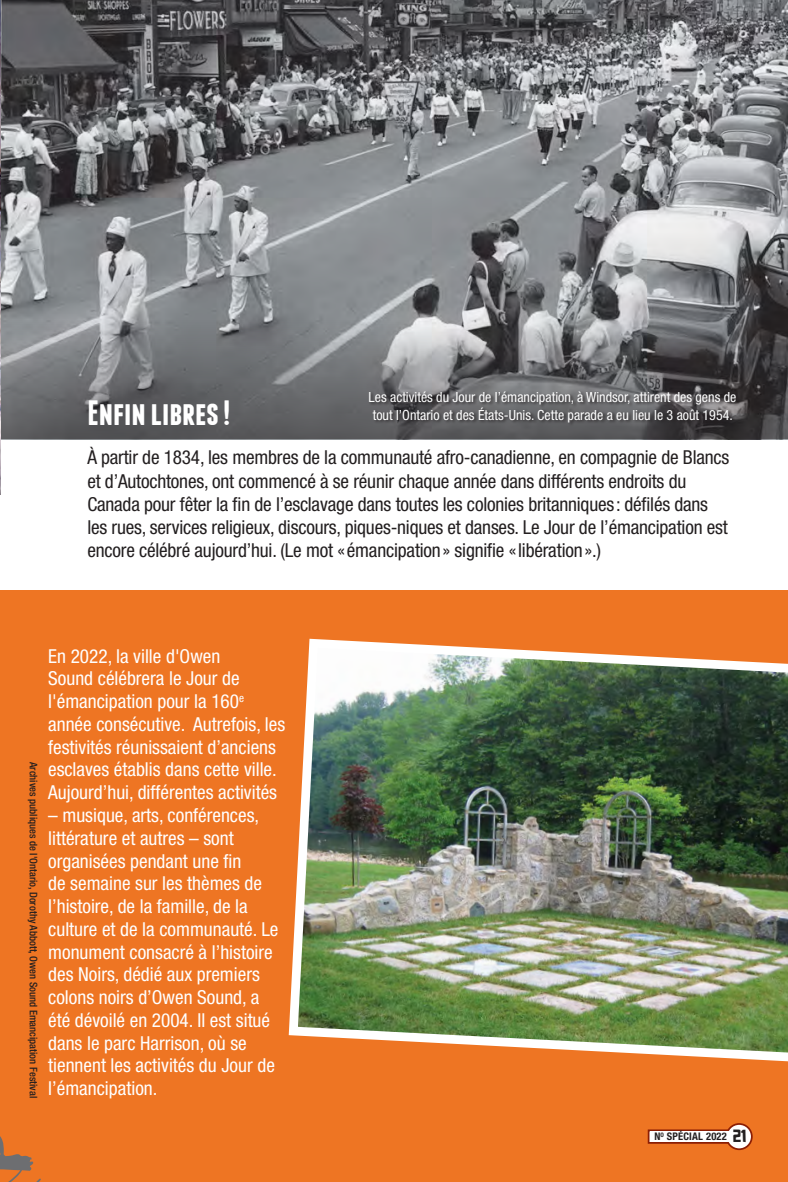
<style>
.page{position:relative;width:788px;height:1182px;background:#fff}
.page>*{position:absolute;margin:0;border:0;box-sizing:border-box;transform-origin:0 0}
.t1{font:700 35px "Franchise";color:#fff}
.t2{font:condensed 19.25px/22.8px "Helvetica Neue LT Std";color:#fff}
.t3{font:condensed 19.25px/23.3px "Helvetica Neue LT Std";letter-spacing:-.01em;color:#231f20}
.t4{font:condensed 14px/17.5px "Helvetica Neue LT Std";color:#fff}
.t5{font:500 condensed 10.5px "Helvetica Neue LT Std";color:#231f20}
.t6{font:700 condensed 10.5px "Helvetica Neue LT Std";letter-spacing:.02em;color:#231f20}
.s1{font-family:"Atrofobia";font-weight:400;font-stretch:normal;font-size:15.75px}
</style>
<div class="page">
<img style="left:2px;top:0;width:786px;height:439px">
<svg style="left:1px;top:319px;width:787px;height:119px;background:#6d6e71"></svg>
<div style="left:0;top:590px;width:788px;height:591px;background:#ee7523"></div>
<div style="left:368px;top:391px;width:372px;height:35px;background:#231f20;opacity:.9"></div>
<img style="left:0;top:1px;width:1px;height:493px">
<img style="left:288px;top:638px;width:500px;height:424px">
<svg style="left:647px;top:1129px;width:81px;height:15px"></svg>
<div style="left:726px;top:1123px;width:25px;height:26px;background:#fff;border-radius:50%"></div>
<div style="left:725px;top:1122px;width:27px;height:27px;border:2px solid #8c1e04;border-radius:50%"></div>
<div style="left:650px;top:1131px;width:84px;height:10px;background:#fff"></div>
<svg style="left:0;top:1136px;width:41px;height:46px"></svg>
<p class="t4" style="left:368px;top:388px;width:369px">Les activités du Jour de l’émancipation, à Windsor, attirent des gens de tout l’Ontario et des États-Unis. Cette parade a eu lieu le 3 août 1954.</p>
<h1 class="t1" style="left:87px;top:397px;width:144px">Enfin libres!</h1>
<p class="t3" style="left:87px;top:446px;width:643px">À partir de 1834, les membres de la communauté afro-canadienne, en compagnie de Blancs et d’Autochtones, ont commencé à se réunir chaque année dans différents endroits du Canada pour fêter la fin de l’esclavage dans toutes les colonies britanniques : défilés dans les rues, services religieux, discours, piques-niques et danses. Le Jour de l’émancipation est encore célébré aujourd’hui. (Le mot «émancipation» signifie «libération».)</p>
<p class="t5" style="left:40px;top:762px;width:337px;rotate:90deg">Archives publiques de l'Ontario, Dorothy Abbott, Owen Sound Emancipation Festival</p>
<p class="t2" style="left:48px;top:644px;width:238px">En 2022, la ville d'Owen<br>Sound célébrera le Jour de l'émancipation pour la 160<sup>e </sup>année consécutive. Autrefois, les festivités réunissaient d’anciens esclaves établis dans cette ville.<br>Aujourd’hui, différentes activités</p>
<p class="t2" style="left:48px;top:803px;width:232px">– musique, arts, conférences, littérature et autres – sont organisées pendant une fin<br>de semaine sur les thèmes de l’histoire, de la famille, de la culture et de la communauté. Le monument consacré à l’histoire des Noirs, dédié aux premiers colons noirs d’Owen Sound, a été dévoilé en 2004. Il est situé dans le parc Harrison, où se tiennent les activités du Jour de l’émancipation.</p>
<p class="t6" style="left:654px;top:1130px;width:93px">N<sup>O</sup> SPÉCIAL 2022 <span class="s1">21</span></p>
</div>
